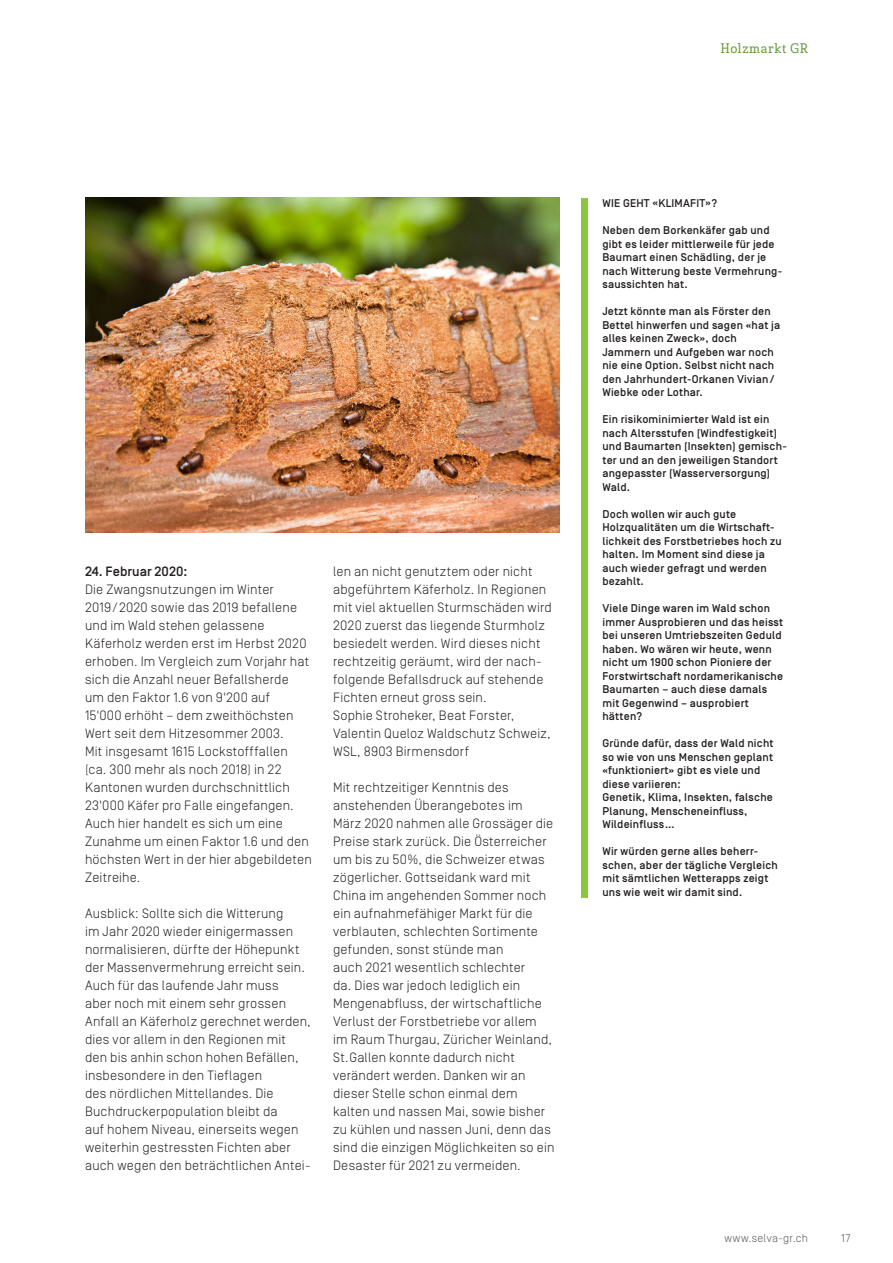
<style>
.page{position:relative;width:893px;height:1263px;background:#fff}
.page>*{position:absolute;margin:0;border:0;box-sizing:border-box;transform-origin:0 0}
.t1{font:300 13.5px/18px "Simplon Norm";letter-spacing:.015em;color:#231f20}
.t2{font:500 13.5px "Simplon Norm";color:#231f20}
.t3{font:13.5px "Solitas Slab Nor Boo";letter-spacing:.05em;color:#679b40}
.t4{font:500 11.25px/13.5px "Simplon Norm";letter-spacing:.02em;color:#231f20}
.t5{font:300 11.25px "Simplon Norm";letter-spacing:.025em;color:#57585a}
</style>
<div class="page">
<div style="left:581px;top:198px;width:6px;height:700px;background:#8bc63e"></div>
<img style="left:85px;top:198px;width:475px;height:334px">
<p class="t3" style="left:721px;top:40px;width:89px">Holzmarkt GR</p>
<p class="t2" style="left:85px;top:564px;width:104px">24. Februar 2020:</p>
<p class="t1" style="left:85px;top:581px;width:228px">Die Zwangsnutzungen im Winter<br>2019/2020 sowie das 2019 befallene und im Wald stehen gelassene<br>Käferholz werden erst im Herbst 2020 erhoben. Im Vergleich zum Vorjahr hat sich die Anzahl neuer Befallsherde<br>um den Faktor 1.6 von 9'200 auf<br>15'000 erhöht – dem zweithöchsten<br>Wert seit dem Hitzesommer 2003.<br>Mit insgesamt 1615 Lockstofffallen (ca. 300 mehr als noch 2018) in 22<br>Kantonen wurden durchschnittlich<br>23'000 Käfer pro Falle eingefangen.<br>Auch hier handelt es sich um eine<br>Zunahme um einen Faktor 1.6 und den höchsten Wert in der hier abgebildeten<br>Zeitreihe.</p>
<p class="t1" style="left:85px;top:904px;width:227px">Ausblick: Sollte sich die Witterung<br>im Jahr 2020 wieder einigermassen normalisieren, dürfte der Höhepunkt der Massenvermehrung erreicht sein.<br>Auch für das laufende Jahr muss<br>aber noch mit einem sehr grossen Anfall an Käferholz gerechnet werden, dies vor allem in den Regionen mit den bis anhin schon hohen Befällen, insbesondere in den Tieflagen<br>des nördlichen Mittellandes. Die Buchdruckerpopulation bleibt da<br>auf hohem Niveau, einerseits wegen weiterhin gestressten Fichten aber auch wegen den beträchtlichen Antei-</p>
<p class="t1" style="left:333px;top:562px;width:220px">len an nicht genutztem oder nicht abgeführtem Käferholz. In Regionen mit viel aktuellen Sturmschäden wird 2020 zuerst das liegende Sturmholz besiedelt werden. Wird dieses nicht rechtzeitig geräumt, wird der nach&shy;folgende Befallsdruck auf stehende Fichten erneut gross sein.<br>Sophie Stroheker, Beat Forster, Valentin Queloz Waldschutz Schweiz, WSL, 8903 Birmensdorf</p>
<p class="t1" style="left:333px;top:778px;width:223px">Mit rechtzeitiger Kenntnis des anstehenden Überangebotes im<br>März 2020 nahmen alle Grossäger die Preise stark zurück. Die Österreicher um bis zu 50%, die Schweizer etwas zögerlicher. Gottseidank ward mit China im angehenden Sommer noch ein aufnahmefähiger Markt für die verblauten, schlechten Sortimente gefunden, sonst stünde man<br>auch 2021 wesentlich schlechter<br>da. Dies war jedoch lediglich ein Mengenabfluss, der wirtschaftliche Verlust der Forstbetriebe vor allem im Raum Thurgau, Züricher Weinland, St.Gallen konnte dadurch nicht verändert werden. Danken wir an dieser Stelle schon einmal dem kalten und nassen Mai, sowie bisher zu kühlen und nassen Juni, denn das sind die einzigen Möglichkeiten so ein Desaster für 2021 zu vermeiden.</p>
<p class="t4" style="left:602px;top:197px;width:116px">WIE GEHT «KLIMAFIT»?</p>
<p class="t4" style="left:602px;top:224px;width:181px">Neben dem Borkenkäfer gab und gibt es leider mittlerweile für jede<br>Baumart einen Schädling, der je nach Witterung beste Vermehrung&shy;saussichten hat.</p>
<p class="t4" style="left:602px;top:305px;width:179px">Jetzt könnte man als Förster den<br>Bettel hinwerfen und sagen «hat ja alles keinen Zweck», doch<br>Jammern und Aufgeben war noch nie eine Option. Selbst nicht nach den Jahrhundert-Orkanen Vivian /<br>Wiebke oder Lothar.</p>
<p class="t4" style="left:602px;top:413px;width:186px">Ein risikominimierter Wald ist ein nach Altersstufen (Windfestigkeit) und Baumarten (Insekten) gemisch&shy;ter und an den jeweiligen Standort angepasster (Wasserversorgung)<br>Wald.</p>
<p class="t4" style="left:602px;top:507px;width:181px">Doch wollen wir auch gute<br>Holzqualitäten um die Wirtschaft&shy;lichkeit des Forstbetriebes hoch zu halten. Im Moment sind diese ja auch wieder gefragt und werden bezahlt.</p>
<p class="t4" style="left:602px;top:602px;width:182px">Viele Dinge waren im Wald schon immer Ausprobieren und das heisst bei unseren Umtriebszeiten Geduld haben. Wo wären wir heute, wenn nicht um 1900 schon Pioniere der<br>Forstwirtschaft nordamerikanische<br>Baumarten – auch diese damals mit Gegenwind – ausprobiert hätten?</p>
<p class="t4" style="left:602px;top:737px;width:173px">Gründe dafür, dass der Wald nicht so wie von uns Menschen geplant «funktioniert» gibt es viele und diese variieren:<br>Genetik, Klima, Insekten, falsche<br>Planung, Menscheneinfluss,<br>Wildeinfluss…</p>
<p class="t4" style="left:602px;top:845px;width:177px">Wir würden gerne alles beherr&shy;schen, aber der tägliche Vergleich mit sämtlichen Wetterapps zeigt uns wie weit wir damit sind.</p>
<p class="t5" style="left:724px;top:1232px;width:85px">www.selva-gr.ch</p>
<p class="t5" style="left:841px;top:1232px;width:11px">17</p>
</div>
